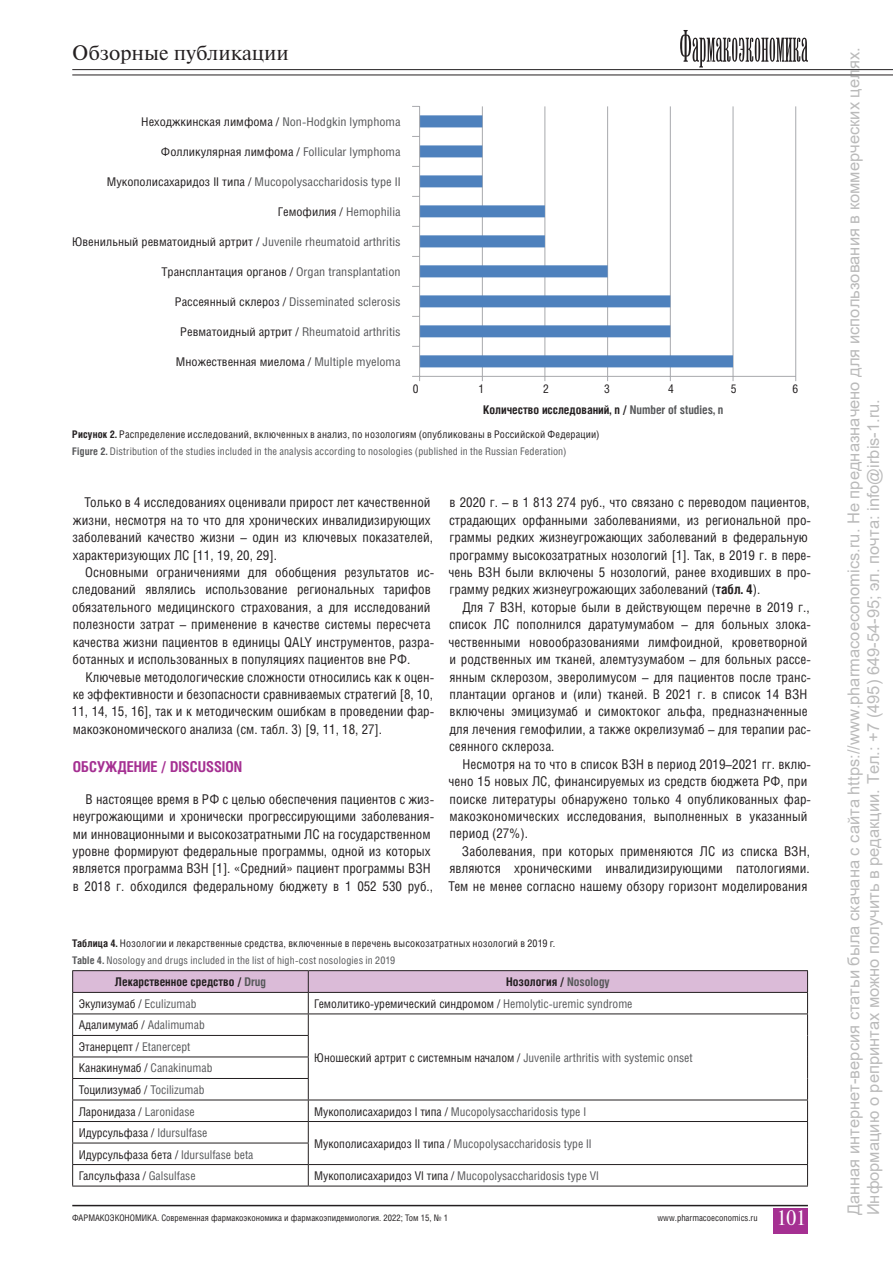
<style>
.page{position:relative;width:893px;height:1263px;background:#fff}
.page>*{position:absolute;margin:0;border:0;box-sizing:border-box;transform-origin:0 0}
.t1{font:21px "Newton";color:#231f20}
.t2{font:21px "Newton";color:#fff}
.t3{font:16.5px/19.8px "Arial";color:rgb(128 128 128/.54)}
.t4{font:700 15px "Helios Cond";color:#a53092}
.t5{font:13.5px/17.4px "Helios Cond";letter-spacing:.005em;color:#231f20}
.t6{font:12px "Helios Cond C";color:#231f20;scale:1.06 1}
.t7{font:12px/21.5px "Helios Cond";color:#231f20}
.t8{font:12px "Helios Cond";color:#57585a}
.t9{font:12px "Helios Cond C";color:#57585a;scale:1.06 1}
.t10{font:700 12px "Helios Cond";color:#231f20}
.t11{font:700 12px "Helios Cond C";color:#231f20}
.t12{font:12px "Helios Cond C";color:#231f20}
.t13{font:10.5px/17.7px "Helios Cond";letter-spacing:.015em;color:#57585a}
.t14{font:10.5px/17.7px "Helios Cond";letter-spacing:.015em;color:#231f20}
.t15{font:9px "Helios Cond";color:#231f20}
.s1{color:#57585a}
.s2{color:#231f20}
.s3{font-weight:700;color:#231f20}
.s4{font-weight:700}
.s5{font-weight:700;color:#57585a}
</style>
<div class="page">
<div style="left:774px;top:1208px;width:34px;height:26px;background:#a53092"></div>
<hr style="left:72px;top:69px;width:821px;height:1px;background:#231f20">
<hr style="left:72px;top:75px;width:821px;height:1px;background:#231f20">
<hr style="left:72px;top:1205px;width:736px;height:1px;background:#231f20">
<svg style="left:680px;top:30px;width:128px;height:37px"></svg>
<hr style="left:482px;top:106px;width:1px;height:270px;background:#a8a9ad">
<hr style="left:544px;top:106px;width:1px;height:270px;background:#a8a9ad">
<hr style="left:607px;top:106px;width:1px;height:270px;background:#a8a9ad">
<hr style="left:670px;top:106px;width:1px;height:270px;background:#a8a9ad">
<hr style="left:733px;top:106px;width:1px;height:270px;background:#a8a9ad">
<hr style="left:795px;top:106px;width:1px;height:270px;background:#a8a9ad">
<svg style="left:420px;top:115px;width:313px;height:252px"></svg>
<hr style="left:420px;top:376px;width:376px;height:1px;background:#a8a9ad">
<hr style="left:419px;top:106px;width:1px;height:270px;background:#a8a9ad">
<svg style="left:412px;top:376px;width:8px;height:5px"></svg>
<hr style="left:72px;top:1186px;width:236px;height:1px;background:#231f20">
<hr style="left:308px;top:1186px;width:500px;height:1px;background:#231f20">
<hr style="left:72px;top:970px;width:236px;height:1px;background:#231f20">
<hr style="left:308px;top:970px;width:500px;height:1px;background:#231f20">
<svg style="left:72px;top:971px;width:736px;height:215px"></svg>
<h1 class="t1" style="left:72px;top:37px;width:218px">Обзорные публикации</h1>
<p class="t6" style="left:141px;top:114px;width:246px">Неходжкинская лимфома / <span class="s1">Non-Hodgkin lymphoma</span></p>
<p class="t6" style="left:161px;top:144px;width:228px">Фолликулярная лимфома / <span class="s1">Follicular lymphoma</span></p>
<p class="t9" style="left:107px;top:174px;width:279px"><span class="s2">Мукополисахаридоз II типа /</span> Mucopolysaccharidosis type II</p>
<p class="t6" style="left:278px;top:204px;width:117px">Гемофилия / <span class="s1">Hemophilia</span></p>
<p class="t6" style="left:72px;top:234px;width:311px">Ювенильный ревматоидный артрит / <span class="s1">Juvenile rheumatoid arthritis</span></p>
<p class="t6" style="left:161px;top:264px;width:227px">Трансплантация органов / <span class="s1">Organ transplantation</span></p>
<p class="t9" style="left:175px;top:294px;width:214px"><span class="s2">Рассеянный склероз /</span> Disseminated sclerosis</p>
<p class="t6" style="left:180px;top:324px;width:209px">Ревматоидный артрит / <span class="s1">Rheumatoid arthritis</span></p>
<p class="t6" style="left:176px;top:354px;width:213px">Множественная миелома / <span class="s1">Multiple myeloma</span></p>
<p class="t12" style="left:413px;top:382px;width:7px">0</p>
<p class="t12" style="left:478px;top:382px;width:7px">1</p>
<p class="t12" style="left:543px;top:382px;width:7px">2</p>
<p class="t12" style="left:604px;top:382px;width:7px">3</p>
<p class="t12" style="left:668px;top:382px;width:7px">4</p>
<p class="t12" style="left:731px;top:382px;width:7px">5</p>
<p class="t12" style="left:792px;top:382px;width:7px">6</p>
<p class="t13" style="left:72px;top:425px;width:529px"><span class="s3">Рисунок 2.</span> <span class="s2">Распределение исследований, включенных в анализ, по нозологиям (опубликованы в Российской Федерации)<br></span><span class="s4">Figure 2.</span> Distribution of the studies included in the analysis according to nosologies (published in the Russian Federation)</p>
<p class="t11" style="left:483px;top:402px;width:242px">Количество исследований, n / <span class="s1">Number of studies, n</span></p>
<p class="t5" style="left:72px;top:494px;width:362px;text-indent:12px">Только в 4 исследованиях оценивали прирост лет качественной жизни, несмотря на то что для хронических инвалидизирующих заболеваний качество жизни – один из ключевых показателей, характеризующих ЛС [11, 19, 20, 29].</p>
<p class="t5" style="left:72px;top:563px;width:364px;text-indent:13px">Основными ограничениями для обобщения результатов ис&shy;следований являлись использование региональных тарифов обязательного медицинского страхования, а для исследований полезности затрат – применение в качестве системы пересчета качества жизни пациентов в единицы QALY инструментов, разра&shy;ботанных и использованных в популяциях пациентов вне РФ.</p>
<p class="t5" style="left:72px;top:668px;width:364px;text-align:justify;text-indent:14px">Ключевые методологические сложности относились как к оцен&shy;ке эффективности и безопасности сравниваемых стратегий [8, 10, 11, 14, 15, 16], так и к методическим ошибкам в проведении фар&shy;макоэкономического анализа (см. табл. 3) [9, 11, 18, 27].</p>
<p class="t4" style="left:73px;top:757px;width:171px">ОБСУЖДЕНИЕ / DISCUSSION</p>
<p class="t5" style="left:73px;top:790px;width:363px;text-indent:13px">В настоящее время в РФ с целью обеспечения пациентов с жиз&shy;неугрожающими и хронически прогрессирующими заболевания&shy;ми инновационными и высокозатратными ЛС на государственном уровне формируют федеральные программы, одной из которых является программа ВЗН [1]. «Средний» пациент программы ВЗН в 2018 г. обходился федеральному бюджету в 1 052 530 руб.,</p>
<p class="t5" style="left:449px;top:493px;width:364px">в 2020 г. – в 1 813 274 руб., что связано с переводом пациентов, страдающих орфанными заболеваниями, из региональной про&shy;граммы редких жизнеугрожающих заболеваний в федеральную программу высокозатратных нозологий [1]. Так, в 2019 г. в пере&shy;чень ВЗН были включены 5 нозологий, ранее входивших в про&shy;грамму редких жизнеугрожающих заболеваний (<span class="s4">табл. 4</span>).</p>
<p class="t5" style="left:449px;top:598px;width:364px;text-indent:14px">Для 7 ВЗН, которые были в действующем перечне в 2019 г., список ЛС пополнился даратумумабом – для больных злока&shy;чественными новообразованиями лимфоидной, кроветворной и родственных им тканей, алемтузумабом – для больных рассе&shy;янным склерозом, эверолимусом – для пациентов после транс&shy;плантации органов и (или) тканей. В 2021 г. в список 14 ВЗН включены эмицизумаб и симоктоког альфа, предназначенные для лечения гемофилии, а также окрелизумаб – для терапии рас&shy;сеянного склероза.</p>
<p class="t5" style="left:449px;top:755px;width:364px;text-indent:14px">Несмотря на то что в список ВЗН в период 2019–2021 гг. вклю&shy;чено 15 новых ЛС, финансируемых из средств бюджета РФ, при поиске литературы обнаружено только 4 опубликованных фар&shy;макоэкономических исследования, выполненных в указанный период (27%).</p>
<p class="t5" style="left:449px;top:842px;width:363px;text-align:justify;text-indent:13px">Заболевания, при которых применяются ЛС из списка ВЗН, являются хроническими инвалидизирующими патологиями.<br>Тем не менее согласно нашему обзору горизонт моделирования</p>
<p class="t14" style="left:72px;top:934px;width:485px"><span class="s4">Таблица 4.</span> Нозологии и лекарственные средства, включенные в перечень высокозатратных нозологий в 2019 г.<br><span class="s5">Table 4.</span> <span class="s1">Nosology and drugs included in the list of high-cost nosologies in 2019</span></p>
<p class="t10" style="left:115px;top:975px;width:152px">Лекарственное средство / <span class="s1">Drug</span></p>
<p class="t10" style="left:506px;top:975px;width:105px">Нозология / <span class="s1">Nosology</span></p>
<p class="t7" style="left:79px;top:993px;width:119px">Экулизумаб / <span class="s1">Eculizumab</span></p>
<p class="t7" style="left:314px;top:993px;width:320px">Гемолитико-уремический синдромом / <span class="s1">Hemolytic-uremic syndrome</span></p>
<p class="t7" style="left:79px;top:1014px;width:128px">Адалимумаб / <span class="s1">Adalimumab</span></p>
<p class="t8" style="left:314px;top:1050px;width:380px"><span class="s2">Юношеский артрит с системным началом /</span> Juvenile arthritis with systemic onset</p>
<p class="t7" style="left:79px;top:1036px;width:135px">Этанерцепт / <span class="s1">Etanercept<br></span>Канакинумаб / <span class="s1">Canakinumab<br></span>Тоцилизумаб / <span class="s1">Tocilizumab<br></span>Ларонидаза / <span class="s1">Laronidase</span></p>
<p class="t8" style="left:314px;top:1104px;width:273px"><span class="s2">Мукополисахаридоз I типа /</span> Mucopolysaccharidosis type I</p>
<p class="t7" style="left:79px;top:1122px;width:130px">Идурсульфаза / <span class="s1">Idursulfase</span></p>
<p class="t7" style="left:79px;top:1143px;width:176px">Идурсульфаза бета / <span class="s1">Idursulfase beta<br></span>Галсульфаза / <span class="s1">Galsulfase</span></p>
<p class="t8" style="left:314px;top:1136px;width:279px"><span class="s2">Мукополисахаридоз II типа /</span> Mucopolysaccharidosis type II</p>
<p class="t8" style="left:314px;top:1168px;width:286px"><span class="s2">Мукополисахаридоз VI типа /</span> Mucopolysaccharidosis type VI</p>
<p class="t15" style="left:72px;top:1212px;width:377px">ФАРМАКОЭКОНОМИКА. Современная фармакоэкономика и фармакоэпидемиология. 2022; Том 15, № 1</p>
<p class="t15" style="left:657px;top:1212px;width:102px">www.pharmacoeconomics.ru</p>
<h1 class="t2" style="left:776px;top:1202px;width:31px">101</h1>
<p class="t3" style="left:844px;top:1215px;width:1169px;rotate:-90deg">Данная интернет-версия статьи была скачана с сайта https://www.pharmacoeconomics.ru. Не предназначено для использования в коммерческих целях.<br>Информацию о репринтах можно получить в редакции. Тел.: +7 (495) 649-54-95; эл. почта: info@irbis-1.ru.</p>
</div>
